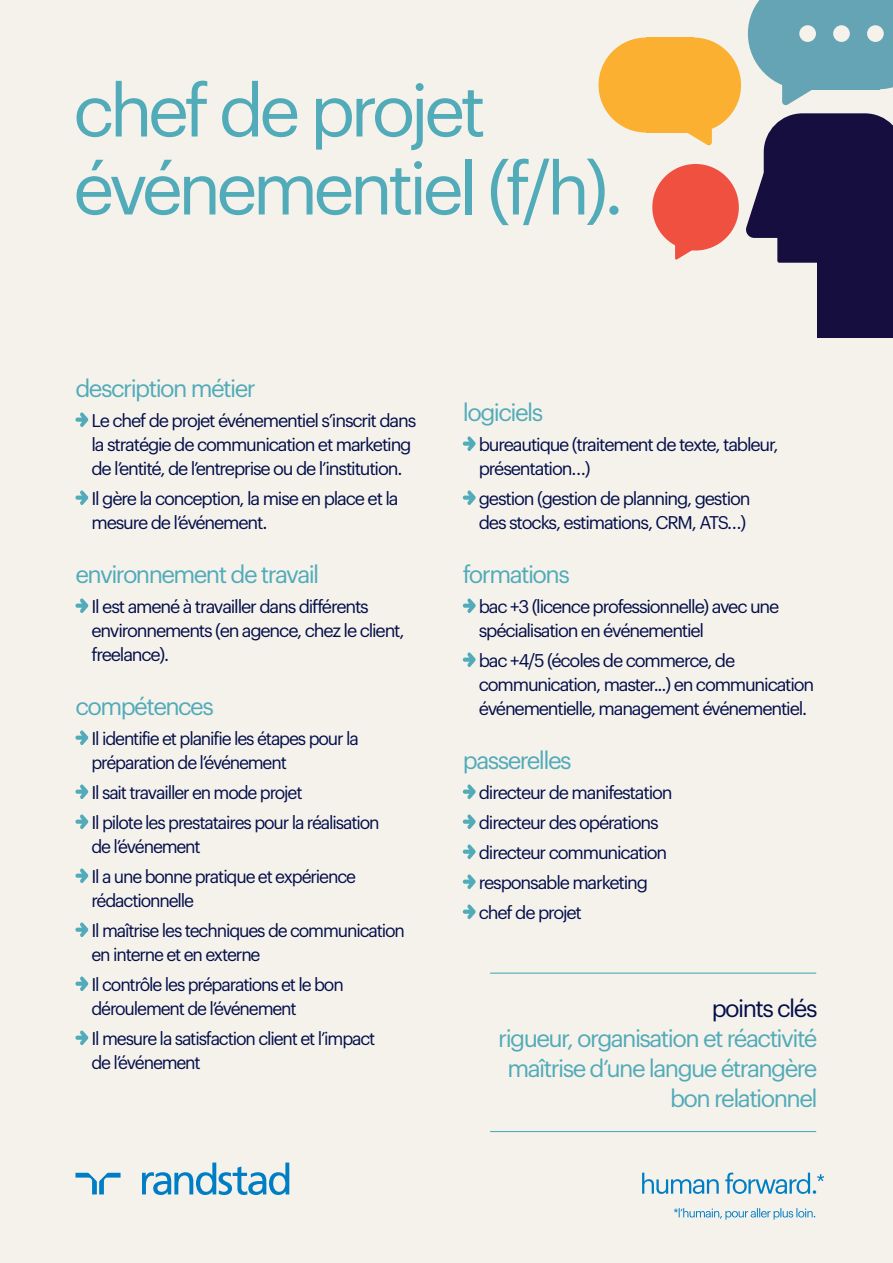
<style>
.page{position:relative;width:893px;height:1263px;background:#f5f2ec}
.page>*{position:absolute;margin:0;border:0;box-sizing:border-box;transform-origin:0 0}
.t1{font:72px/78px "Graphik";letter-spacing:-.065em;color:#52abb8}
.t2{font:24px/30px "Graphik";letter-spacing:-.065em;color:#52abb8;text-align:right}
.t3{font:24px "Graphik";letter-spacing:-.065em;color:#030e49}
.t4{font:18px/24px "Graphik";letter-spacing:-.065em;color:#030e49}
.s1{color:#030e49}
</style>
<div class="page">
<svg style="left:75px;top:1173px;width:46px;height:21px"></svg>
<svg style="left:142px;top:1162px;width:147px;height:33px"></svg>
<svg style="left:75px;top:412px;width:13px;height:15px"></svg>
<svg style="left:75px;top:490px;width:13px;height:15px"></svg>
<svg style="left:75px;top:598px;width:13px;height:15px"></svg>
<svg style="left:75px;top:730px;width:13px;height:15px"></svg>
<svg style="left:75px;top:784px;width:13px;height:15px"></svg>
<svg style="left:75px;top:814px;width:13px;height:15px"></svg>
<svg style="left:75px;top:868px;width:13px;height:15px"></svg>
<svg style="left:75px;top:922px;width:13px;height:15px"></svg>
<svg style="left:75px;top:976px;width:13px;height:15px"></svg>
<svg style="left:75px;top:1030px;width:13px;height:15px"></svg>
<svg style="left:463px;top:436px;width:13px;height:15px"></svg>
<svg style="left:463px;top:490px;width:13px;height:15px"></svg>
<svg style="left:463px;top:598px;width:13px;height:15px"></svg>
<svg style="left:463px;top:652px;width:13px;height:15px"></svg>
<svg style="left:463px;top:784px;width:13px;height:15px"></svg>
<svg style="left:463px;top:814px;width:13px;height:15px"></svg>
<svg style="left:463px;top:844px;width:13px;height:15px"></svg>
<svg style="left:463px;top:874px;width:13px;height:15px"></svg>
<svg style="left:463px;top:904px;width:13px;height:15px"></svg>
<svg style="left:642px;top:1172px;width:182px;height:22px"></svg>
<svg style="left:674px;top:1208px;width:141px;height:11px"></svg>
<hr style="left:490px;top:972px;width:326px;height:2px;background:#52abb8">
<hr style="left:490px;top:1131px;width:326px;height:1px;background:#52abb8">
<svg style="left:748px;top:0;width:145px;height:105px"></svg>
<div style="left:804px;top:0;width:75px;height:89px;background:#64a4b5"></div>
<div style="left:646px;top:38px;width:95px;height:95px;background:#fbb031;border-radius:50%"></div>
<div style="left:598px;top:38px;width:95px;height:95px;background:#fbb031;border-radius:50%"></div>
<svg style="left:688px;top:129px;width:24px;height:17px"></svg>
<div style="left:646px;top:38px;width:47px;height:95px;background:#fbb031"></div>
<div style="left:817px;top:200px;width:76px;height:138px;background:#150e3e"></div>
<div style="left:777px;top:138px;width:82px;height:125px;background:#150e3e;border-radius:2px"></div>
<svg style="left:746px;top:113px;width:147px;height:125px"></svg>
<svg style="left:675px;top:245px;width:18px;height:15px"></svg>
<div style="left:652px;top:164px;width:87px;height:86px;background:#ef5040;border-radius:50%"></div>
<div style="left:867px;top:25px;width:17px;height:17px;background:#f5f2ec;border-radius:50%"></div>
<div style="left:833px;top:25px;width:17px;height:17px;background:#f5f2ec;border-radius:50%"></div>
<div style="left:799px;top:25px;width:17px;height:17px;background:#f5f2ec;border-radius:50%"></div>
<h1 class="t1" style="left:73px;top:65px;width:552px">chef de projet événementiel (f/h).</h1>
<h2 class="t2" style="left:75px;top:371px;width:182px">description métier</h2>
<p class="t4" style="left:91px;top:407px;width:326px">Le chef de projet événementiel s’inscrit dans la stratégie de communication et marketing de l’entité, de l’entreprise ou de l’institution.</p>
<p class="t4" style="left:91px;top:485px;width:309px">Il gère la conception, la mise en place et la mesure de l’événement.</p>
<h2 class="t2" style="left:75px;top:557px;width:245px">environnement de travail</h2>
<p class="t4" style="left:91px;top:593px;width:315px">Il est amené à travailler dans différents environnements (en agence, chez le client, freelance).</p>
<h2 class="t2" style="left:75px;top:689px;width:140px">compétences</h2>
<p class="t4" style="left:91px;top:725px;width:269px">Il identifie et planifie les étapes pour la préparation de l’événement</p>
<p class="t4" style="left:91px;top:776px;width:290px;line-height:30px">Il sait travailler en mode projet<br>Il pilote les prestataires pour la réalisation</p>
<p class="t4" style="left:91px;top:830px;width:266px;line-height:30px">de l’événement<br>Il a une bonne pratique et expérience</p>
<p class="t4" style="left:91px;top:884px;width:315px;line-height:30px">rédactionnelle<br>Il maîtrise les techniques de communication</p>
<p class="t4" style="left:91px;top:938px;width:254px;line-height:30px">en interne et en externe<br>Il contrôle les préparations et le bon</p>
<p class="t4" style="left:91px;top:992px;width:286px;line-height:30px">déroulement de l’événement<br>Il mesure la satisfaction client et l’impact</p>
<p class="t4" style="left:91px;top:1049px;width:111px">de l’événement</p>
<h2 class="t2" style="left:463px;top:395px;width:82px">logiciels</h2>
<p class="t4" style="left:479px;top:431px;width:301px">bureautique (traitement de texte, tableur, présentation…)</p>
<p class="t4" style="left:479px;top:485px;width:273px">gestion (gestion de planning, gestion des stocks, estimations, CRM, ATS…)</p>
<h2 class="t2" style="left:463px;top:557px;width:108px">formations</h2>
<p class="t4" style="left:479px;top:593px;width:302px">bac +3 (licence professionnelle) avec une spécialisation en événementiel</p>
<p class="t4" style="left:479px;top:647px;width:337px">bac +4/5 (écoles de commerce, de communication, master...) en communication événementielle, management événementiel.</p>
<h2 class="t2" style="left:463px;top:743px;width:110px">passerelles</h2>
<p class="t4" style="left:479px;top:776px;width:195px;line-height:30px">directeur de manifestation directeur des opérations directeur communication responsable marketing chef de projet</p>
<h2 class="t3" style="left:712px;top:990px;width:107px">points clés</h2>
<h2 class="t2" style="left:483px;top:1021px;width:336px"><span class="s1">➔</span> rigueur, organisation et réactivité maîtrise d’une langue étrangère</h2>
<h2 class="t2" style="left:660px;top:1081px;width:159px">➔bon relationnel</h2>
</div>
